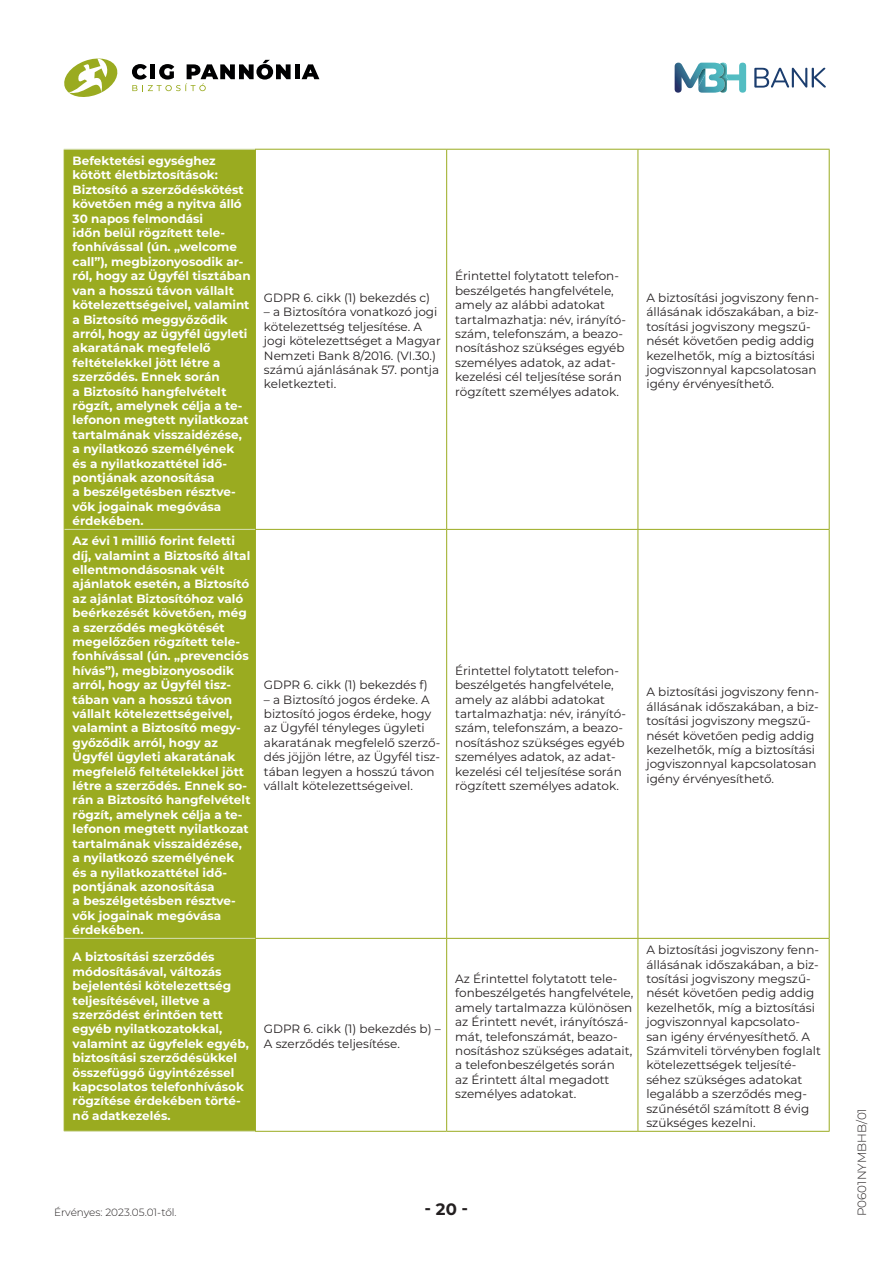
<style>
.page{position:relative;width:893px;height:1263px;background:#fff}
.page>*{position:absolute;margin:0;border:0;box-sizing:border-box;transform-origin:0 0}
.t1{font:700 16.5px "Montserrat";color:#231f20}
.t2{font:12px/14.4px "Montserrat";color:#231f20}
.t3{font:700 12px/14.4px "Montserrat";color:#fff}
.t4{font:300 12px "Montserrat";color:#231f20}
.t5{font:300 10.5px "Montserrat";color:#231f20}
</style>
<div class="page">
<div style="left:295px;top:64px;width:5px;height:15px;background:#000001"></div>
<svg style="left:302px;top:64px;width:17px;height:15px"></svg>
<svg style="left:64px;top:58px;width:54px;height:39px"></svg>
<svg style="left:132px;top:60px;width:159px;height:31px"></svg>
<svg style="left:675px;top:63px;width:71px;height:30px"></svg>
<img style="left:718px;top:63px;width:10px;height:30px">
<img style="left:698px;top:69px;width:7px;height:18px">
<svg style="left:754px;top:68px;width:72px;height:20px"></svg>
<div style="left:65px;top:150px;width:190px;height:981px;background:#9aab20"></div>
<hr style="left:255px;top:149px;width:192px;height:1px;background:#9aab20">
<hr style="left:255px;top:150px;width:1px;height:379px;background:#9aab20">
<hr style="left:447px;top:149px;width:191px;height:1px;background:#9aab20">
<hr style="left:446px;top:150px;width:1px;height:379px;background:#9aab20">
<hr style="left:638px;top:149px;width:192px;height:1px;background:#9aab20">
<hr style="left:638px;top:150px;width:1px;height:379px;background:#9aab20">
<hr style="left:829px;top:150px;width:1px;height:379px;background:#9aab20">
<hr style="left:255px;top:529px;width:192px;height:1px;background:#9aab20">
<hr style="left:255px;top:530px;width:1px;height:408px;background:#9aab20">
<hr style="left:447px;top:529px;width:191px;height:1px;background:#9aab20">
<hr style="left:446px;top:530px;width:1px;height:408px;background:#9aab20">
<hr style="left:638px;top:529px;width:192px;height:1px;background:#9aab20">
<hr style="left:638px;top:530px;width:1px;height:408px;background:#9aab20">
<hr style="left:829px;top:530px;width:1px;height:408px;background:#9aab20">
<hr style="left:255px;top:938px;width:192px;height:1px;background:#9aab20">
<hr style="left:255px;top:939px;width:1px;height:192px;background:#9aab20">
<hr style="left:447px;top:938px;width:191px;height:1px;background:#9aab20">
<hr style="left:446px;top:939px;width:1px;height:192px;background:#9aab20">
<hr style="left:638px;top:938px;width:192px;height:1px;background:#9aab20">
<hr style="left:638px;top:939px;width:1px;height:192px;background:#9aab20">
<hr style="left:829px;top:939px;width:1px;height:192px;background:#9aab20">
<hr style="left:255px;top:1131px;width:192px;height:1px;background:#9aab20">
<hr style="left:447px;top:1131px;width:191px;height:1px;background:#9aab20">
<hr style="left:638px;top:1131px;width:192px;height:1px;background:#9aab20">
<hr style="left:64px;top:150px;width:1px;height:379px;background:#9aab20">
<hr style="left:64px;top:529px;width:1px;height:409px;background:#9aab20">
<hr style="left:64px;top:938px;width:1px;height:193px;background:#9aab20">
<hr style="left:64px;top:149px;width:191px;height:1px;background:#d8e1b6">
<hr style="left:65px;top:529px;width:190px;height:1px;background:#d8e1b6">
<hr style="left:65px;top:938px;width:190px;height:1px;background:#d8e1b6">
<hr style="left:64px;top:1131px;width:191px;height:1px;background:#d8e1b6">
<p class="t3" style="left:73px;top:153px;width:180px">Befektetési egységhez kötött életbiztosítások:<br>Biztosító a szerződéskötést követően még a nyitva álló<br>30 napos felmondási<br>időn belül rögzített tele&shy;fonhívással (ún. „welcome call”), megbizonyosodik ar&shy;ról, hogy az Ügyfél tisztában van a hosszú távon vállalt kötelezettségeivel, valamint a Biztosító meggyőződik arról, hogy az ügyfél ügyleti akaratának megfelelő feltételekkel jött létre a szerződés. Ennek során<br>a Biztosító hangfelvételt rögzít, amelynek célja a te&shy;lefonon megtett nyilatkozat tartalmának visszaidézése, a nyilatkozó személyének és a nyilatkozattétel idő&shy;pontjának azonosítása<br>a beszélgetésben résztve&shy;vők jogainak megóvása érdekében.</p>
<p class="t3" style="left:73px;top:533px;width:180px">Az évi 1 millió forint feletti díj, valamint a Biztosító által ellentmondásosnak vélt ajánlatok esetén, a Biztosító az ajánlat Biztosítóhoz való beérkezését követően, még a szerződés megkötését megelőzően rögzített tele&shy;fonhívással (ún. „prevenciós hívás”), megbizonyosodik arról, hogy az Ügyfél tisz&shy;tában van a hosszú távon vállalt kötelezettségeivel, valamint a Biztosító megy&shy;győződik arról, hogy az<br>Ügyfél ügyleti akaratának megfelelő feltételekkel jött létre a szerződés. Ennek so&shy;rán a Biztosító hangfelvételt rögzít, amelynek célja a te&shy;lefonon megtett nyilatkozat tartalmának visszaidézése, a nyilatkozó személyének és a nyilatkozattétel idő&shy;pontjának azonosítása<br>a beszélgetésben résztve&shy;vők jogainak megóvása érdekében.</p>
<p class="t3" style="left:73px;top:949px;width:178px">A biztosítási szerződés módosításával, változás bejelentési kötelezettség teljesítésével, illetve a szerződést érintően tett egyéb nyilatkozatokkal, valamint az ügyfelek egyéb, biztosítási szerződésükkel összefüggő ügyintézéssel kapcsolatos telefonhívások rögzítése érdekében törté&shy;nő adatkezelés.</p>
<p class="t2" style="left:264px;top:290px;width:168px">GDPR 6. cikk (1) bekezdés c)</p>
<p class="t2" style="left:264px;top:304px;width:178px">– a Biztosítóra vonatkozó jogi kötelezettség teljesítése. A jogi kötelezettséget a Magyar<br>Nemzeti Bank 8/2016. (VI.30.) számú ajánlásának 57. pontja keletkezteti.</p>
<p class="t2" style="left:264px;top:677px;width:165px">GDPR 6. cikk (1) bekezdés f)</p>
<p class="t2" style="left:264px;top:692px;width:178px">– a Biztosító jogos érdeke. A biztosító jogos érdeke, hogy az Ügyfél tényleges ügyleti akaratának megfelelő szerző&shy;dés jöjjön létre, az Ügyfél tisz&shy;tában legyen a hosszú távon vállalt kötelezettségeivel.</p>
<p class="t2" style="left:264px;top:1021px;width:178px">GDPR 6. cikk (1) bekezdés b) –<br>A szerződés teljesítése.</p>
<p class="t2" style="left:455px;top:268px;width:172px">Érintettel folytatott telefon&shy;beszélgetés hangfelvétele, amely az alábbi adatokat tartalmazhatja: név, irányító&shy;szám, telefonszám, a beazo&shy;nosításhoz szükséges egyéb személyes adatok, az adat&shy;kezelési cél teljesítése során rögzített személyes adatok.</p>
<p class="t2" style="left:646px;top:290px;width:174px">A biztosítási jogviszony fenn&shy;állásának időszakában, a biz&shy;tosítási jogviszony megszű&shy;nését követően pedig addig kezelhetők, míg a biztosítási jogviszonnyal kapcsolatosan igény érvényesíthető.</p>
<p class="t2" style="left:455px;top:663px;width:172px">Érintettel folytatott telefon&shy;beszélgetés hangfelvétele, amely az alábbi adatokat tartalmazhatja: név, irányító&shy;szám, telefonszám, a beazo&shy;nosításhoz szükséges egyéb személyes adatok, az adat&shy;kezelési cél teljesítése során rögzített személyes adatok.</p>
<p class="t2" style="left:646px;top:685px;width:174px">A biztosítási jogviszony fenn&shy;állásának időszakában, a biz&shy;tosítási jogviszony megszű&shy;nését követően pedig addig kezelhetők, míg a biztosítási jogviszonnyal kapcsolatosan igény érvényesíthető.</p>
<p class="t2" style="left:455px;top:971px;width:180px">Az Érintettel folytatott tele&shy;fonbeszélgetés hangfelvétele, amely tartalmazza különösen az Érintett nevét, irányítószá&shy;mát, telefonszámát, beazo&shy;nosításhoz szükséges adatait, a telefonbeszélgetés során<br>az Érintett által megadott személyes adatokat.</p>
<p class="t2" style="left:646px;top:942px;width:176px">A biztosítási jogviszony fenn&shy;állásának időszakában, a biz&shy;tosítási jogviszony megszű&shy;nését követően pedig addig kezelhetők, míg a biztosítási jogviszonnyal kapcsolato&shy;san igény érvényesíthető. A<br>Számviteli törvényben foglalt kötelezettségek teljesíté&shy;séhez szükséges adatokat legalább a szerződés meg&shy;szűnésétől számított 8 évig szükséges kezelni.</p>
<p class="t5" style="left:54px;top:1205px;width:124px">Érvényes: 2023.05.01-től.</p>
<h1 class="t1" style="left:425px;top:1197px;width:45px">- 20 -</h1>
<p class="t4" style="left:854px;top:1216px;width:109px;rotate:-90deg">P0601NYMBHB/01</p>
</div>
